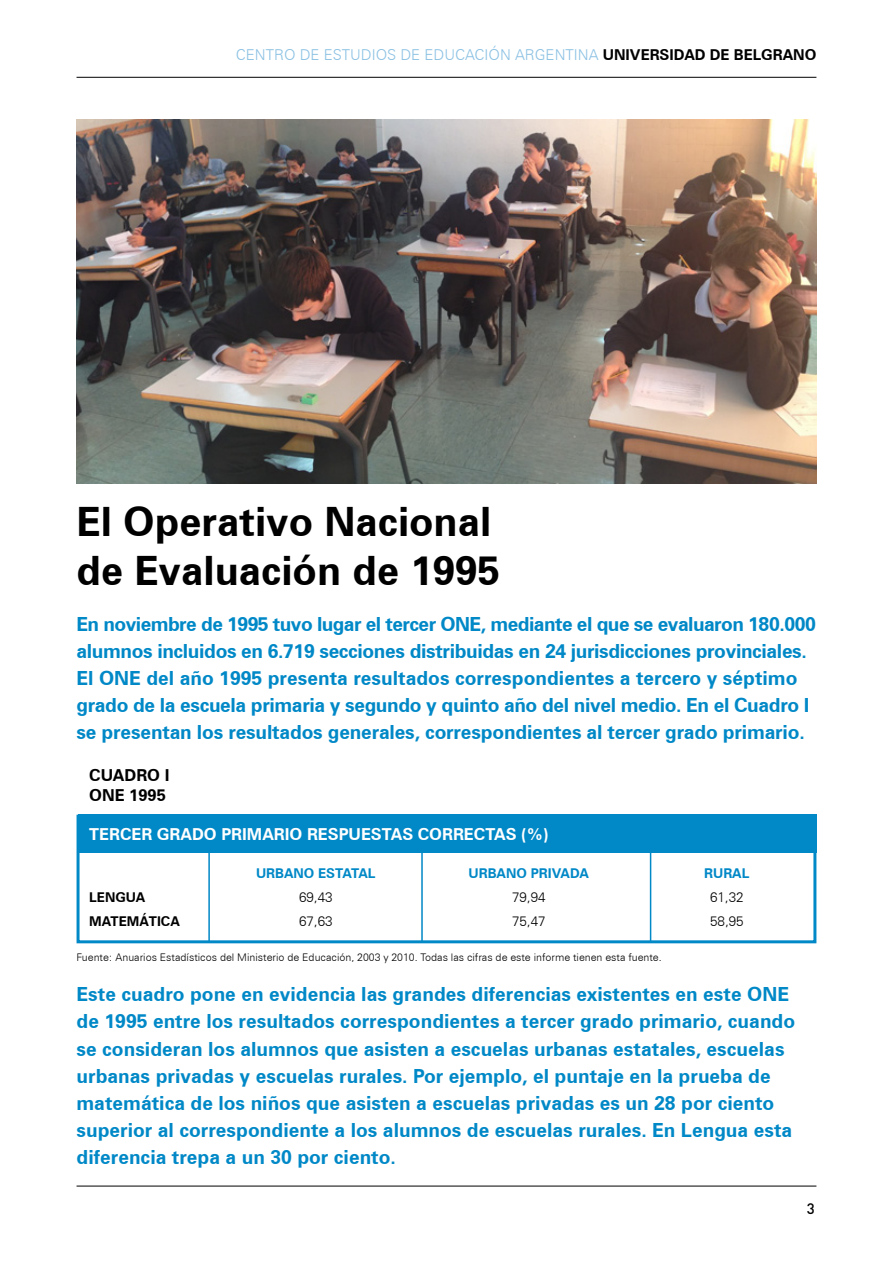
<style>
.page{position:relative;width:893px;height:1263px;background:#fff}
.page>*{position:absolute;margin:0;border:0;box-sizing:border-box;transform-origin:0 0}
.t1{font:700 40.5px/48.6px "Zurich BT";color:#000}
.t2{font:700 19.5px/27px "Zurich BT";color:#0088c7}
.t3{font:700 19.5px/27px "Zurich BT";letter-spacing:-.02em;color:#0088c7}
.t4{font:700 16.5px "Zurich BT";color:#fff}
.t5{font:700 16.5px/19.8px "Zurich BT";color:#000}
.t6{font:300 15px "Zurich BT";color:#8bc1e3}
.t7{font:500 15px "DIN Pro";color:#000}
.t8{font:700 13.5px "Zurich BT";color:#0088c7}
.t9{font:300 13.5px "Zurich BT";color:#000}
.t10{font:700 13.5px "Zurich BT";color:#000}
.t11{font:300 10.5px "Zurich BT";color:#000}
.s1{font-weight:700;color:#000}
</style>
<div class="page">
<hr style="left:77px;top:77px;width:739px;height:1px;background:#000">
<hr style="left:77px;top:1186px;width:739px;height:1px;background:#000">
<img style="left:77px;top:119px;width:739px;height:364px">
<div style="left:78px;top:815px;width:738px;height:38px;background:#0088c7"></div>
<div style="left:77px;top:815px;width:739px;height:128px;border:3px solid #0088c7"></div>
<hr style="left:208px;top:850px;width:2px;height:92px;background:#0088c7">
<hr style="left:421px;top:850px;width:2px;height:92px;background:#0088c7">
<hr style="left:650px;top:850px;width:1px;height:92px;background:#0088c7">
<p class="t6" style="left:236px;top:45px;width:582px">CENTRO DE ESTUDIOS DE EDUCACIÓN ARGENTINA <span class="s1">UNIVERSIDAD DE BELGRANO</span></p>
<h1 class="t1" style="left:77px;top:497px;width:425px">El Operativo Nacional de Evaluación de 1995</h1>
<p class="t3" style="left:77px;top:611px;width:741px">En noviembre de 1995 tuvo lugar el tercer ONE, mediante el que se evaluaron 180.000 alumnos incluidos en 6.719 secciones distribuidas en 24 jurisdicciones provinciales.<br>El ONE del año 1995 presenta resultados correspondientes a tercero y séptimo grado de la escuela primaria y segundo y quinto año del nivel medio. En el Cuadro I se presentan los resultados generales, correspondientes al tercer grado primario.</p>
<p class="t5" style="left:89px;top:765px;width:82px">CUADRO I<br>ONE 1995</p>
<p class="t4" style="left:89px;top:824px;width:461px">TERCER GRADO PRIMARIO RESPUESTAS CORRECTAS (%)</p>
<p class="t8" style="left:256px;top:865px;width:110px">URBANO ESTATAL</p>
<p class="t8" style="left:469px;top:865px;width:117px">URBANO PRIVADA</p>
<p class="t8" style="left:704px;top:865px;width:38px">RURAL</p>
<p class="t10" style="left:89px;top:889px;width:57px">LENGUA</p>
<p class="t9" style="left:299px;top:889px;width:35px">69,43</p>
<p class="t9" style="left:512px;top:889px;width:35px">79,94</p>
<p class="t9" style="left:710px;top:889px;width:35px">61,32</p>
<p class="t10" style="left:89px;top:913px;width:92px">MATEMÁTICA</p>
<p class="t9" style="left:299px;top:913px;width:35px">67,63</p>
<p class="t9" style="left:512px;top:913px;width:35px">75,47</p>
<p class="t9" style="left:710px;top:913px;width:35px">58,95</p>
<p class="t11" style="left:77px;top:950px;width:587px">Fuente: Anuarios Estadísticos del Ministerio de Educación, 2003 y 2010. Todas las cifras de este informe tienen esta fuente.</p>
<p class="t2" style="left:77px;top:981px;width:720px">Este cuadro pone en evidencia las grandes diferencias existentes en este ONE de 1995 entre los resultados correspondientes a tercer grado primario, cuando se consideran los alumnos que asisten a escuelas urbanas estatales, escuelas urbanas privadas y escuelas rurales. Por ejemplo, el puntaje en la prueba de matemática de los niños que asisten a escuelas privadas es un 28 por ciento superior al correspondiente a los alumnos de escuelas rurales. En Lengua esta diferencia trepa a un 30 por ciento.</p>
<p class="t7" style="left:807px;top:1198px;width:9px">3</p>
</div>
